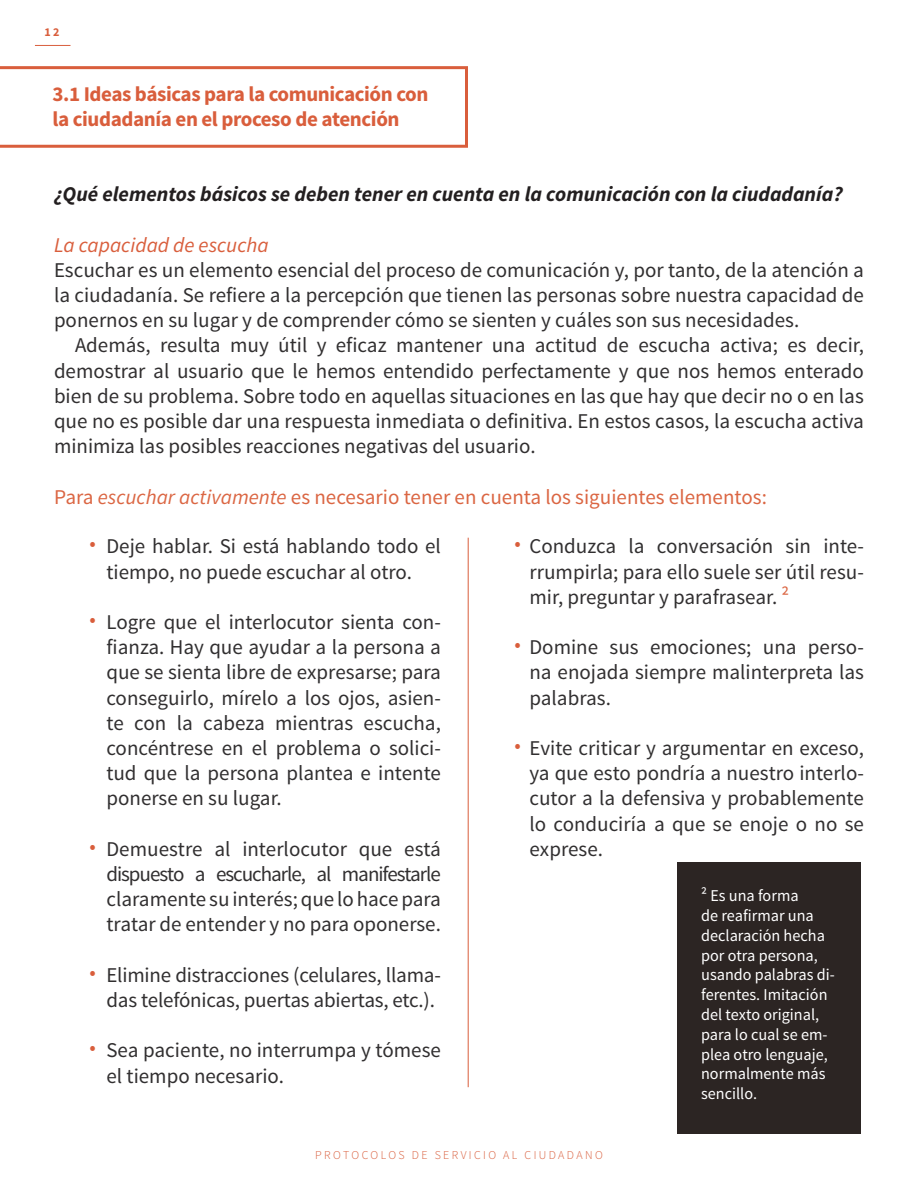
<style>
.page{position:relative;width:918px;height:1188px;background:#fff}
.page>*{position:absolute;margin:0;border:0;box-sizing:border-box;transform-origin:0 0}
.t1{font:21px/25.2px "Source Sans Pro";color:#312f30;text-align:justify}
.t2{font:italic 700 21px "Source Sans Pro";color:#231f20}
.t3{font:21px "Source Sans Pro";color:#db6643}
.t4{font:700 21px/25.2px "Source Sans Pro";letter-spacing:-.02em;color:#d95e3c}
.t5{font:italic 21px "Source Sans Pro";color:#d95e3c}
.t6{font:21px "Source Sans Pro";color:#d95e3c}
.t7{font:16.5px/19.8px "Source Sans Pro";color:#fff}
.t8{font:300 12px "Source Sans Pro";letter-spacing:.2em;color:#d95e3c}
.t9{font:700 12px "Source Sans Pro";color:#d95e3c}
.s1{font-style:italic}
.s2{color:#db6643}
</style>
<div class="page">
<hr style="left:35px;top:45px;width:35px;height:1px;background:#d95e3c">
<svg style="left:0;top:66px;width:468px;height:82px"></svg>
<div style="left:678px;top:862px;width:183px;height:272px;background:#2c2523"></div>
<hr style="left:468px;top:538px;width:1px;height:549px;background:#d95e3c">
<p class="t9" style="left:44px;top:24px;width:17px">12</p>
<p class="t4" style="left:53px;top:82px;width:377px">3.1 Ideas básicas para la comunicación con la ciudadanía en el proceso de atención</p>
<p class="t2" style="left:54px;top:181px;width:790px">¿Qué elementos básicos se deben tener en cuenta en la comunicación con la ciudadanía?</p>
<p class="t5" style="left:54px;top:232px;width:216px">La capacidad de escucha</p>
<p class="t1" style="left:54px;top:258px;width:812px">Escuchar es un elemento esencial del proceso de comunicación y, por tanto, de la atención a la ciudadanía. Se refiere a la percepción que tienen las personas sobre nuestra capacidad de ponernos en su lugar y de comprender cómo se sienten y cuáles son sus necesidades.</p>
<p class="t1" style="left:54px;top:333px;width:812px;text-indent:21px">Además, resulta muy útil y eficaz mantener una actitud de escucha activa; es decir, demostrar al usuario que le hemos entendido perfectamente y que nos hemos enterado bien de su problema. Sobre todo en aquellas situaciones en las que hay que decir no o en las que no es posible dar una respuesta inmediata o definitiva. En estos casos, la escucha activa minimiza las posibles reacciones negativas del usuario.</p>
<p class="t3" style="left:54px;top:484px;width:714px">Para <span class="s1">escuchar activamente</span> es necesario tener en cuenta los siguientes elementos:</p>
<p class="t1" style="left:106px;top:534px;width:336px">Deje hablar. Si está hablando todo el tiempo, no puede escuchar al otro.</p>
<p class="t1" style="left:106px;top:610px;width:336px">Logre que el interlocutor sienta con&shy;fianza. Hay que ayudar a la persona a que se sienta libre de expresarse; para conseguirlo, mírelo a los ojos, asien&shy;te con la cabeza mientras escucha, concéntrese en el problema o solici&shy;tud que la persona plantea e intente ponerse en su lugar.</p>
<p class="t1" style="left:106px;top:837px;width:336px">Demuestre al interlocutor que está dispuesto a escucharle, al manifestarle claramente su interés; que lo hace para tratar de entender y no para oponerse.</p>
<p class="t1" style="left:107px;top:963px;width:336px">Elimine distracciones (celulares, llama&shy;das telefónicas, puertas abiertas, etc.).</p>
<p class="t1" style="left:107px;top:1038px;width:336px">Sea paciente, no interrumpa y tómese el tiempo necesario.</p>
<p class="t1" style="left:530px;top:534px;width:336px">Conduzca la conversación sin inte&shy;rrumpirla; para ello suele ser útil resu&shy;mir, preguntar y parafrasear. <span class="s2">²</span></p>
<p class="t1" style="left:530px;top:635px;width:336px">Domine sus emociones; una perso&shy;na enojada siempre malinterpreta las palabras.</p>
<p class="t1" style="left:530px;top:736px;width:336px">Evite criticar y argumentar en exceso, ya que esto pondría a nuestro interlo&shy;cutor a la defensiva y probablemente lo conduciría a que se enoje o no se exprese.</p>
<p class="t6" style="left:89px;top:530px;width:8px">•</p>
<p class="t6" style="left:515px;top:530px;width:8px">•</p>
<p class="t6" style="left:89px;top:606px;width:8px">•</p>
<p class="t6" style="left:515px;top:631px;width:8px">•</p>
<p class="t6" style="left:515px;top:732px;width:8px">•</p>
<p class="t6" style="left:89px;top:833px;width:8px">•</p>
<p class="t7" style="left:701px;top:886px;width:135px">² Es una forma<br>de reafirmar una declaración hecha por otra persona, usando palabras di&shy;ferentes. Imitación del texto original, para lo cual se em&shy;plea otro lenguaje, normalmente más sencillo.</p>
<p class="t6" style="left:89px;top:959px;width:8px">•</p>
<p class="t6" style="left:89px;top:1034px;width:8px">•</p>
<p class="t8" style="left:315px;top:1147px;width:289px">PROTOCOLOS DE SERVICIO AL CIUDADANO</p>
</div>
